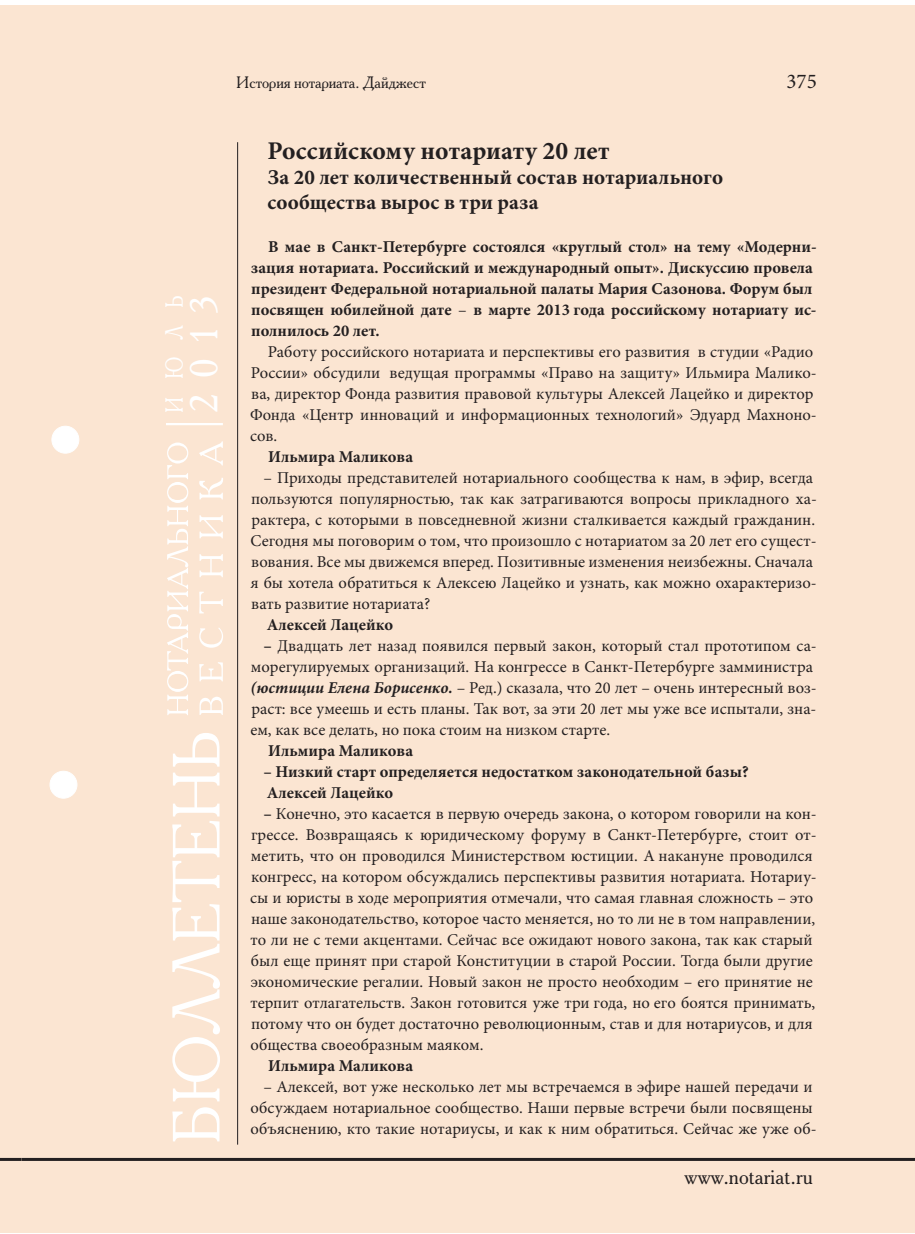
<style>
.page{position:relative;width:915px;height:1234px;background:#fff}
.page>*{position:absolute;margin:0;border:0;box-sizing:border-box;transform-origin:0 0}
.t1{font:39px "Academy";color:#fff}
.t2{font:700 25.5px "Minion Pro";letter-spacing:.01em;color:#231f20}
.t3{font:24.75px "Academy";color:#fff;scale:.82 1}
.t4{font:22.5px "Academy";color:#231f20}
.t5{font:700 21px/25.2px "Minion Pro";letter-spacing:.01em;color:#231f20}
.t6{font:21px "Minion Pro";color:#231f20}
.t7{font:16.5px/21px "Minion Pro";color:#231f20}
.t8{font:700 16.5px/21px "Minion Pro";color:#231f20}
.t9{font:16.5px "Academy";letter-spacing:-.01em;color:#231f20}
.s1{font-weight:400}
.s2{font-weight:700}
.s3{font-weight:700;font-style:italic}
</style>
<div class="page">
<div style="left:0;top:5px;width:21px;height:1227px;background:#fbe5d2"></div>
<hr style="left:0;top:1157px;width:21px;height:3px;background:#231f20">
<div style="left:21px;top:5px;width:893px;height:1227px;background:#fbe5d2"></div>
<hr style="left:21px;top:1157px;width:893px;height:3px;background:#231f20">
<div style="left:52px;top:426px;width:27px;height:27px;background:#fff;border-radius:50%"></div>
<div style="left:52px;top:426px;width:27px;height:27px;border:1px solid #fff;border-radius:50%"></div>
<div style="left:50px;top:771px;width:27px;height:27px;background:#fff;border-radius:50%"></div>
<div style="left:50px;top:771px;width:27px;height:27px;border:1px solid #fff;border-radius:50%"></div>
<hr style="left:166px;top:423px;width:57px;height:2px;background:#fff">
<svg style="left:172px;top:733px;width:48px;height:408px"></svg>
<svg style="left:167px;top:442px;width:21px;height:273px"></svg>
<svg style="left:199px;top:441px;width:24px;height:273px"></svg>
<hr style="left:237px;top:142px;width:1px;height:1002px;background:#231f20">
<p class="t9" style="left:236px;top:72px;width:191px">История нотариата. Дайджест</p>
<p class="t6" style="left:786px;top:73px;width:32px">375</p>
<h3 class="t3" style="left:159px;top:412px;width:145px;rotate:-90deg">ИЮЛЬ</h3>
<h1 class="t1" style="left:179px;top:412px;width:119px;rotate:-90deg">2013</h1>
<h2 class="t2" style="left:267px;top:135px;width:343px">Российскому нотариату 20 лет</h2>
<p class="t5" style="left:267px;top:164px;width:457px">За 20 лет количественный состав нотариального сообщества вырос в три раза</p>
<p class="t8" style="left:251px;top:235px;width:567px;text-indent:17px">В мае в Санкт-Петербурге состоялся «круглый стол» на тему «Модерни&shy;зация нотариата. Российский и международный опыт». Дискуссию провела президент Федеральной нотариальной палаты Мария Сазонова. Форум был посвящен юбилейной дате <span class="s1">–</span> в марте 2013 года российскому нотариату ис&shy;полнилось 20 лет.</p>
<p class="t7" style="left:250px;top:342px;width:568px;text-indent:18px">Работу российского нотариата и перспективы его развития в студии «Радио России» обсудили ведущая программы «Право на защиту» Ильмира Малико&shy;ва, директор Фонда развития правовой культуры Алексей Лацейко и директор Фонда «Центр инноваций и информационных технологий» Эдуард Махноно&shy;сов.</p>
<p class="t8" style="left:268px;top:445px;width:146px">Ильмира Маликова</p>
<p class="t7" style="left:250px;top:468px;width:567px;text-indent:13px">– Приходы представителей нотариального сообщества к нам, в эфир, всегда пользуются популярностью, так как затрагиваются вопросы прикладного ха&shy;рактера, с которыми в повседневной жизни сталкивается каждый гражданин.<br>Сегодня мы поговорим о том, что произошло с нотариатом за 20 лет его сущест&shy;вования. Все мы движемся вперед. Позитивные изменения неизбежны. Сначала я бы хотела обратиться к Алексею Лацейко и узнать, как можно охарактеризо&shy;вать развитие нотариата?</p>
<p class="t8" style="left:267px;top:613px;width:127px">Алексей Лацейко</p>
<p class="t7" style="left:250px;top:636px;width:567px;text-indent:13px"><span class="s2">–</span> Двадцать лет назад появился первый закон, который стал прототипом са&shy;морегулируемых организаций. На конгрессе в Санкт-Петербурге замминистра <span class="s3">(юстиции Елена Борисенко.</span> – Ред.) сказала, что 20 лет – очень интересный воз&shy;раст: все умеешь и есть планы. Так вот, за эти 20 лет мы уже все испытали, зна&shy;ем, как все делать, но пока стоим на низком старте.</p>
<p class="t8" style="left:268px;top:739px;width:146px">Ильмира Маликова</p>
<p class="t8" style="left:263px;top:760px;width:486px">– Низкий старт определяется недостатком законодательной базы?<br>Алексей Лацейко</p>
<p class="t7" style="left:250px;top:804px;width:568px;text-indent:13px"><span class="s2">–</span> Конечно, это касается в первую очередь закона, о котором говорили на кон&shy;грессе. Возвращаясь к юридическому форуму в Санкт-Петербурге, стоит от&shy;метить, что он проводился Министерством юстиции. А накануне проводился конгресс, на котором обсуждались перспективы развития нотариата. Нотариу&shy;сы и юристы в ходе мероприятия отмечали, что самая главная сложность – это наше законодательство, которое часто меняется, но то ли не в том направлении, то ли не с теми акцентами. Сейчас все ожидают нового закона, так как старый был еще принят при старой Конституции в старой России. Тогда были другие экономические регалии. Новый закон не просто необходим – его принятие не терпит отлагательств. Закон готовится уже три года, но его боятся принимать, потому что он будет достаточно революционным, став и для нотариусов, и для общества своеобразным маяком.</p>
<p class="t8" style="left:268px;top:1054px;width:146px">Ильмира Маликова</p>
<p class="t7" style="left:250px;top:1077px;width:567px;text-align:center">– Алексей, вот уже несколько лет мы встречаемся в эфире нашей передачи и обсуждаем нотариальное сообщество. Наши первые встречи были посвящены объяснению, кто такие нотариусы, и как к ним обратиться. Сейчас же уже об-</p>
<h3 class="t4" style="left:684px;top:1161px;width:130px">www.notariat.ru</h3>
</div>
